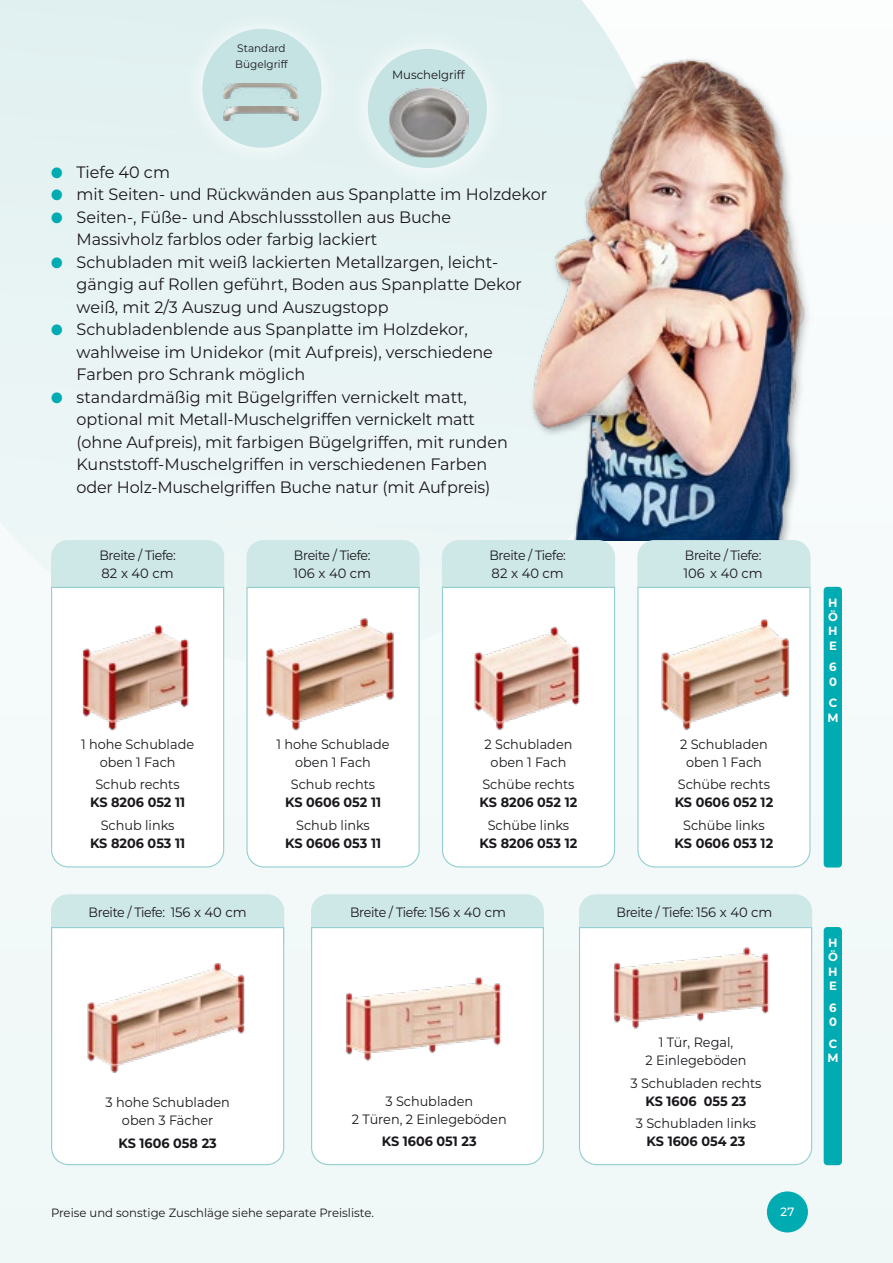
<style>
.page{position:relative;width:893px;height:1263px;background:#f3f9f9}
.page>*{position:absolute;margin:0;border:0;box-sizing:border-box;transform-origin:0 0}
.t1{font:16.5px/22.5px "Montserrat";color:#1a171c}
.t2{font:13.5px/18px "Montserrat";color:#1a171c;text-align:center;scale:.95 1}
.t3{font:13.5px/18px "Montserrat";letter-spacing:-.025em;color:#1a171c;scale:.93 1}
.t4{font:700 13.5px "Montserrat";color:#1a171c;scale:.95 1}
.t5{font:12px "Montserrat";color:#1a171c}
.t6{font:700 12px/14.2px "Montserrat";color:#fff}
.t7{font:500 12px "Montserrat";color:#fff}
.t8{font:10.8px/16.2px "Montserrat";color:#1a171c}
.s1{color:#00abb1}
</style>
<div class="page">
<div style="left:767px;top:1191px;width:41px;height:41px;background:#00abb1;border-radius:50%"></div>
<div style="left:0;top:0;width:637px;height:586px;background:#e8f4f4"></div>
<img style="left:534px;top:55px;width:273px;height:485px">
<div style="left:824px;top:927px;width:18px;height:238px;background:#00abb1;border-radius:4px"></div>
<div style="left:51px;top:894px;width:233px;height:32px;background:#cee7e7"></div>
<svg style="left:51px;top:926px;width:234px;height:240px"></svg>
<div style="left:311px;top:894px;width:233px;height:32px;background:#cee7e7"></div>
<svg style="left:311px;top:926px;width:233px;height:240px"></svg>
<div style="left:579px;top:894px;width:233px;height:32px;background:#cee7e7"></div>
<svg style="left:579px;top:926px;width:234px;height:240px"></svg>
<div style="left:182px;top:8px;width:160px;height:161px;background:#e4f1f1"></div>
<div style="left:202px;top:29px;width:119px;height:119px;background:#c5e3e3;border-radius:50%"></div>
<img style="left:223px;top:83px;width:74px;height:16px">
<img style="left:223px;top:106px;width:76px;height:14px">
<div style="left:51px;top:540px;width:173px;height:46px;background:#cee7e7"></div>
<svg style="left:51px;top:586px;width:174px;height:282px"></svg>
<div style="left:246px;top:540px;width:174px;height:46px;background:#cee7e7"></div>
<svg style="left:246px;top:586px;width:174px;height:282px"></svg>
<div style="left:442px;top:540px;width:173px;height:46px;background:#cee7e7"></div>
<svg style="left:441px;top:586px;width:175px;height:282px"></svg>
<div style="left:637px;top:540px;width:173px;height:46px;background:#cee7e7"></div>
<svg style="left:637px;top:586px;width:174px;height:282px"></svg>
<div style="left:824px;top:587px;width:18px;height:280px;background:#00abb1;border-radius:4px"></div>
<div style="left:344px;top:25px;width:166px;height:166px;background:#e4f1f1"></div>
<div style="left:368px;top:49px;width:119px;height:119px;background:#c5e3e3;border-radius:50%"></div>
<img style="left:389px;top:87px;width:80px;height:70px">
<p class="t8" style="left:235px;top:39px;width:54px">Standard<br>Bügelgriff</p>
<p class="t5" style="left:392px;top:66px;width:74px">Muschelgriff</p>
<p class="t1" style="left:51px;top:160px;width:120px"><span class="s1">●</span> Tiefe 40 cm</p>
<p class="t1" style="left:51px;top:182px;width:498px"><span class="s1">●</span> mit Seiten- und Rückwänden aus Spanplatte im Holzdekor</p>
<p class="t1" style="left:77px;top:205px;width:376px;text-indent:-26px"><span class="s1">●</span> Seiten-, Füße- und Abschlussstollen aus Buche<br>Massivholz farblos oder farbig lackiert</p>
<p class="t1" style="left:77px;top:250px;width:447px;text-indent:-26px"><span class="s1">●</span> Schubladen mit weiß lackierten Metallzargen, leicht&shy;gängig auf Rollen geführt, Boden aus Spanplatte Dekor weiß, mit 2/3 Auszug und Auszugstopp</p>
<p class="t1" style="left:77px;top:317px;width:418px;text-indent:-26px"><span class="s1">●</span> Schubladenblende aus Spanplatte im Holzdekor, wahlweise im Unidekor (mit Aufpreis), verschiedene<br>Farben pro Schrank möglich</p>
<p class="t1" style="left:77px;top:385px;width:433px;text-indent:-26px"><span class="s1">●</span> standardmäßig mit Bügelgriffen vernickelt matt, optional mit Metall-Muschelgriffen vernickelt matt (ohne Aufpreis), mit farbigen Bügelgriffen, mit runden Kunststoff-Muschelgriffen in verschiedenen Farben oder Holz-Muschelgriffen Buche natur (mit Aufpreis)</p>
<p class="t3" style="left:99px;top:545px;width:84px">Breite / Tiefe:<br>82 x 40 cm</p>
<p class="t3" style="left:293px;top:545px;width:85px">Breite / Tiefe:<br>106 x 40 cm</p>
<p class="t3" style="left:489px;top:545px;width:84px">Breite / Tiefe:<br>82 x 40 cm</p>
<p class="t2" style="left:81px;top:734px;width:121px">1 hohe Schublade oben 1 Fach</p>
<p class="t2" style="left:95px;top:775px;width:90px">Schub rechts</p>
<p class="t4" style="left:90px;top:793px;width:102px">KS 8206 052 11</p>
<p class="t2" style="left:101px;top:815px;width:79px">Schub links</p>
<p class="t4" style="left:90px;top:833px;width:102px">KS 8206 053 11</p>
<p class="t3" style="left:89px;top:903px;width:171px">Breite / Tiefe: 156 x 40 cm</p>
<p class="t2" style="left:277px;top:734px;width:121px">1 hohe Schublade oben 1 Fach</p>
<p class="t2" style="left:291px;top:775px;width:90px">Schub rechts</p>
<p class="t4" style="left:285px;top:793px;width:103px">KS 0606 052 11</p>
<p class="t2" style="left:296px;top:815px;width:79px">Schub links</p>
<p class="t4" style="left:285px;top:833px;width:103px">KS 0606 053 11</p>
<p class="t2" style="left:485px;top:734px;width:94px">2 Schubladen oben 1 Fach</p>
<p class="t2" style="left:482px;top:775px;width:98px">Schübe rechts</p>
<p class="t4" style="left:480px;top:793px;width:104px">KS 8206 052 12</p>
<p class="t2" style="left:488px;top:815px;width:87px">Schübe links</p>
<p class="t4" style="left:480px;top:833px;width:104px">KS 8206 053 12</p>
<p class="t3" style="left:350px;top:903px;width:169px">Breite / Tiefe: 156 x 40 cm</p>
<p class="t2" style="left:105px;top:1093px;width:132px">3 hohe Schubladen oben 3 Fächer</p>
<p class="t4" style="left:118px;top:1133px;width:105px">KS 1606 058 23</p>
<p class="t2" style="left:352px;top:1092px;width:165px">3 Schubladen<br>2 Türen, 2 Einlegeböden</p>
<p class="t4" style="left:382px;top:1132px;width:101px">KS 1606 051 23</p>
<p class="t5" style="left:51px;top:1205px;width:324px">Preise und sonstige Zuschläge siehe separate Preisliste.</p>
<p class="t3" style="left:683px;top:545px;width:87px">Breite / Tiefe:<br>106 x 40 cm</p>
<p class="t2" style="left:680px;top:734px;width:94px">2 Schubladen oben 1 Fach</p>
<p class="t2" style="left:678px;top:775px;width:98px">Schübe rechts</p>
<p class="t4" style="left:675px;top:793px;width:105px">KS 0606 052 12</p>
<p class="t2" style="left:683px;top:815px;width:87px">Schübe links</p>
<p class="t4" style="left:675px;top:833px;width:105px">KS 0606 053 12</p>
<p class="t3" style="left:616px;top:903px;width:169px">Breite / Tiefe: 156 x 40 cm</p>
<p class="t2" style="left:645px;top:1033px;width:108px">1 Tür, Regal,<br>2 Einlegeböden</p>
<p class="t2" style="left:630px;top:1074px;width:140px">3 Schubladen rechts</p>
<p class="t4" style="left:645px;top:1091px;width:108px">KS 1606 055 23</p>
<p class="t2" style="left:636px;top:1114px;width:128px">3 Schubladen links</p>
<p class="t4" style="left:647px;top:1132px;width:105px">KS 1606 054 23</p>
<p class="t7" style="left:780px;top:1203px;width:15px">27</p>
<p class="t6" style="left:828px;top:595px;width:11px;text-align:justify">H Ö H E</p>
<p class="t6" style="left:829px;top:659px;width:9px">6<br>0</p>
<p class="t6" style="left:827px;top:695px;width:13px">C<br>M</p>
<p class="t6" style="left:828px;top:935px;width:11px;text-align:justify">H Ö H E</p>
<p class="t6" style="left:829px;top:1000px;width:9px">6<br>0</p>
<p class="t6" style="left:827px;top:1036px;width:13px">C<br>M</p>
</div>
